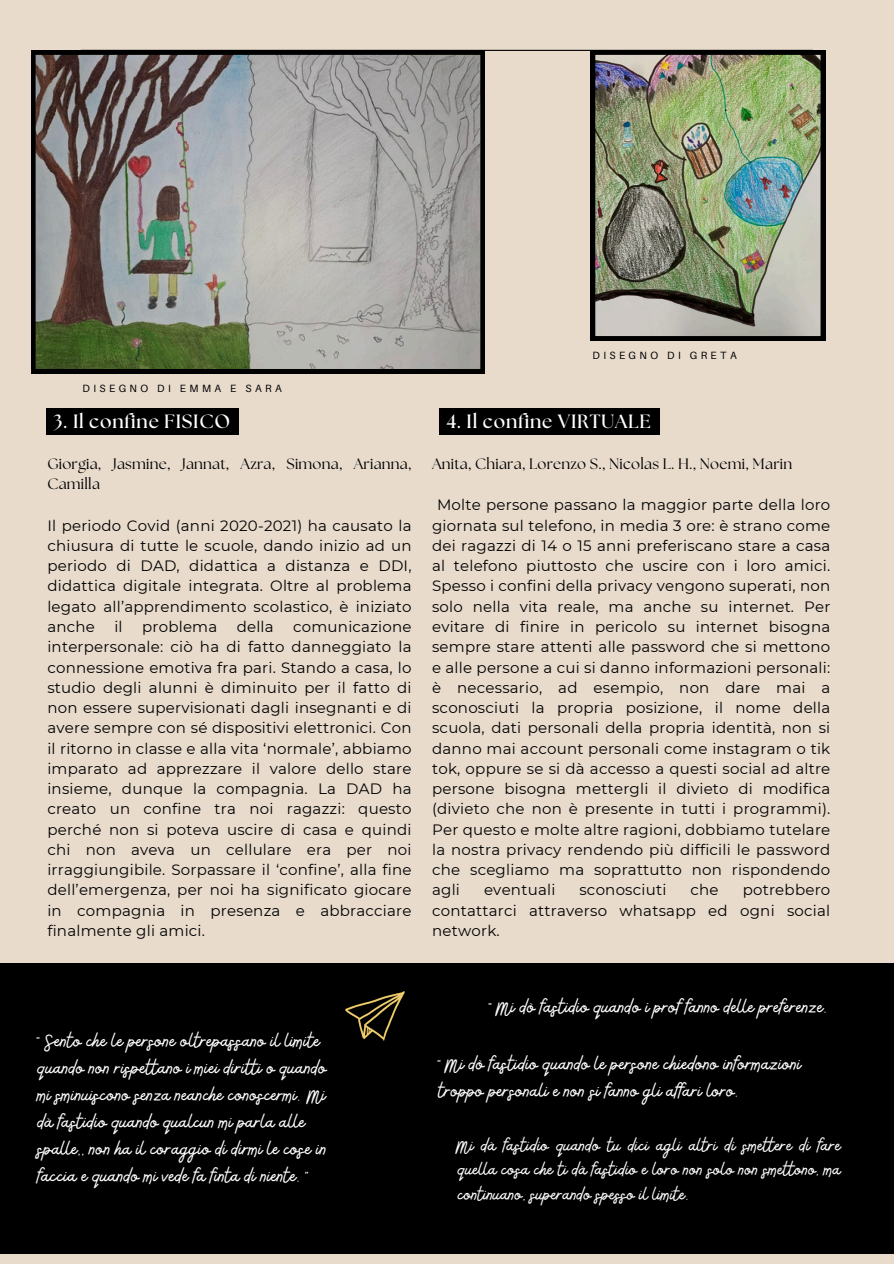
<style>
.page{position:relative;width:894px;height:1264px;background:#fff}
.page>*{position:absolute;margin:0;border:0;box-sizing:border-box;transform-origin:0 0}
.t1{font:22.5px/27px "Bellaboo";color:#fff}
.t2{font:21px/24.8px "Bellaboo";color:#fff;text-align:justify}
.t3{font:700 19.2px "The Seasons";letter-spacing:.04em;color:#fff}
.t4{font:15px/20.2px "Montserrat";letter-spacing:.015em;color:#000;text-align:justify}
.t5{font:15px/20.2px "The Seasons";letter-spacing:.015em;color:#000}
.t6{font:10.5px "Aileron";letter-spacing:.325em;color:#000}
</style>
<div class="page">
<div style="left:0;top:0;width:893px;height:1263px;background:#e8dbcc"></div>
<hr style="left:81px;top:50px;width:731px;height:1px;background:#000">
<svg style="left:31px;top:50px;width:453px;height:323px"></svg>
<img style="left:590px;top:50px;width:234px;height:290px">
<div style="left:46px;top:408px;width:192px;height:27px;background:#000"></div>
<div style="left:438px;top:408px;width:221px;height:27px;background:#000"></div>
<div style="left:0;top:963px;width:893px;height:290px;background:#000001"></div>
<img style="left:345px;top:991px;width:59px;height:49px">
<p class="t6" style="left:82px;top:381px;width:201px">DISEGNO DI EMMA E SARA</p>
<p class="t6" style="left:592px;top:348px;width:146px">DISEGNO DI GRETA</p>
<p class="t3" style="left:54px;top:412px;width:178px">3. Il confine FISICO</p>
<p class="t3" style="left:446px;top:412px;width:206px">4. Il confine VIRTUALE</p>
<p class="t5" style="left:47px;top:454px;width:365px">Giorgia, Jasmine, Jannat, Azra, Simona, Arianna,<br>Camilla</p>
<p class="t4" style="left:47px;top:515px;width:365px">Il periodo Covid (anni 2020-2021) ha causato la chiusura di tutte le scuole, dando inizio ad un periodo di DAD, didattica a distanza e DDI, didattica digitale integrata. Oltre al problema legato all’apprendimento scolastico, è iniziato anche</p>
<p class="t4" style="left:47px;top:616px;width:365px;text-indent:246px">comunicazione interpersonale: ciò ha di fatto danneggiato la connessione emotiva fra pari. Stando a casa, lo studio degli alunni è diminuito per il fatto di non essere supervisionati dagli insegnanti e di avere sempre con sé dispositivi elettronici. Con il ritorno in classe e alla vita ‘normale’, abbiamo imparato ad apprezzare il valore dello stare insieme, dunque la compagnia. La DAD ha creato un confine tra noi ragazzi: questo perché non si poteva uscire di casa e quindi chi non aveva un cellulare era per noi irraggiungibile. Sorpassare il ‘confine’, alla fine dell’emergenza, per noi ha significato giocare in compagnia in presenza e abbracciare finalmente gli amici.</p>
<p class="t4" style="left:114px;top:616px;width:10px">il</p>
<p class="t4" style="left:142px;top:616px;width:77px">problema</p>
<p class="t4" style="left:237px;top:616px;width:39px">della</p>
<p class="t5" style="left:432px;top:454px;width:361px">Anita, Chiara, Lorenzo S., Nicolas L. H., Noemi, Marin</p>
<p class="t4" style="left:432px;top:495px;width:399px;text-indent:5px">Molte persone passano la maggior parte della loro giornata sul telefono, in media 3 ore: è strano come dei ragazzi di 14 o 15 anni preferiscano stare a casa al telefono piuttosto che uscire con i loro amici.<br>Spesso i confini della privacy vengono superati, non solo nella vita reale, ma anche su internet. Per evitare di finire in pericolo su internet bisogna sempre stare attenti alle password che si mettono e alle persone a cui si danno informazioni personali: è necessario, ad esempio, non dare mai a sconosciuti la propria posizione, il nome della scuola, dati personali della propria identità, non si danno mai account personali come instagram o tik tok, oppure se si dà accesso a questi social ad altre persone bisogna mettergli il divieto di modifica (divieto che non è presente in tutti i programmi).<br>Per questo e molte altre ragioni, dobbiamo tutelare la nostra privacy rendendo più difficili le password che scegliamo ma soprattutto non rispondendo agli</p>
<p class="t4" style="left:432px;top:879px;width:399px;text-indent:310px">potrebbero contattarci attraverso whatsapp ed ogni social network.</p>
<p class="t4" style="left:484px;top:879px;width:73px">eventuali</p>
<p class="t4" style="left:579px;top:879px;width:88px">sconosciuti</p>
<p class="t4" style="left:690px;top:879px;width:30px">che</p>
<h1 class="t1" style="left:37px;top:1027px;width:290px">“ Sento che le persone oltrepassano il limite quando non rispettano i miei diritti o quando mi sminuiscono senza neanche conoscermi. Mi dà fastidio quando qualcun mi parla alle spalle,, non ha il coraggio di dirmi le cose in faccia e quando mi vede fa finta di niente.”</h1>
<p class="t1" style="left:489px;top:993px;width:342px">“ Mi dò fastidio quando i prof fanno delle preferenze.</p>
<h1 class="t1" style="left:438px;top:1050px;width:364px">“ Mi dò fastidio quando le persone chiedono informazioni troppo personali e non si fanno gli afari loro.</h1>
<h1 class="t2" style="left:457px;top:1132px;width:385px">Mi dà fastidio quando tu dici agli altri di smettere di fare quella cosa che ti dà fastidio e loro non solo non smettono, ma continuano, superando spesso il limite.</h1>
</div>
